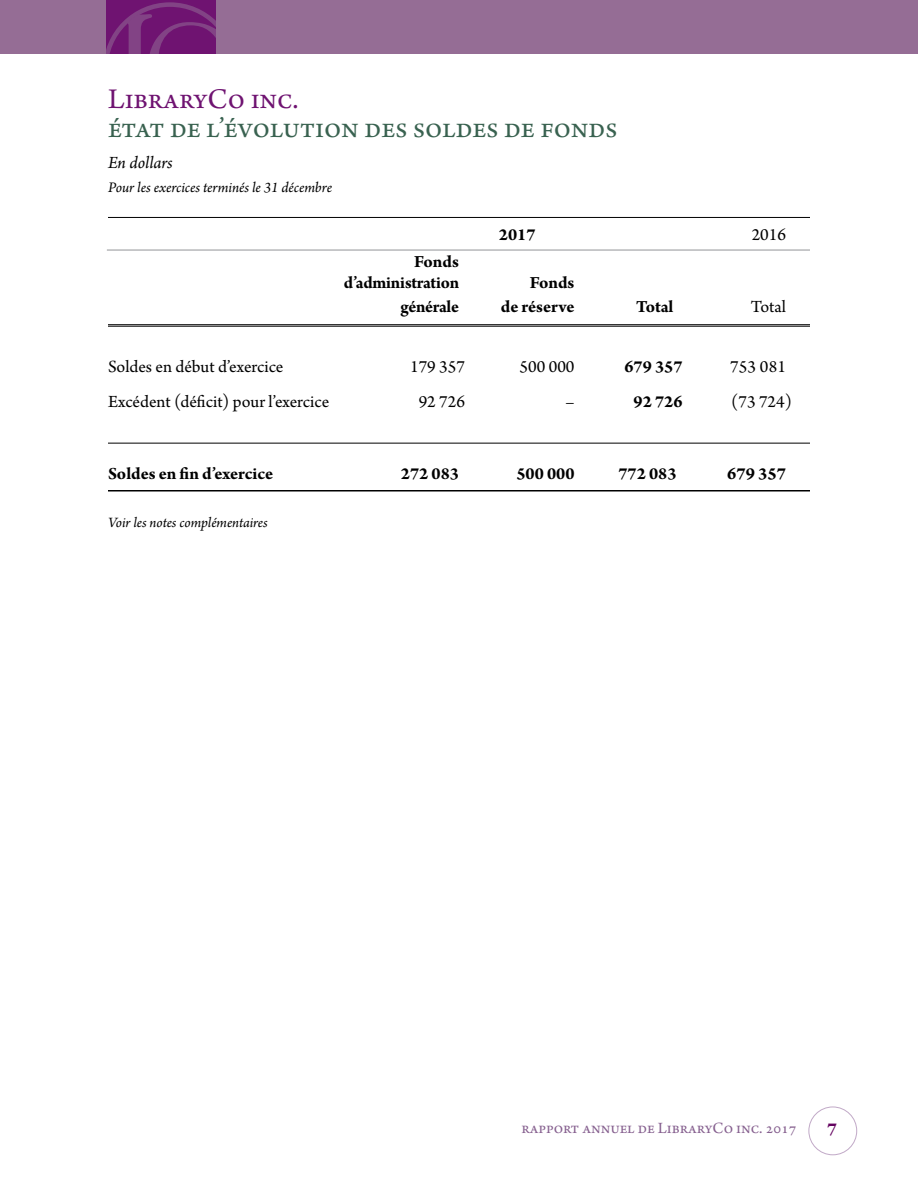
<style>
.page{position:relative;width:918px;height:1188px;background:#fff}
.page>*{position:absolute;margin:0;border:0;box-sizing:border-box;transform-origin:0 0}
.t1{font:30px "Arno Pro";letter-spacing:-.005em;color:#396250}
.t2{font:30px "Arno Pro";color:#6f1371}
.t3{font:700 19.5px "Arno Pro";color:#640360}
.t4{font:700 18px/21px "Arno Pro";letter-spacing:-.005em;color:#000;text-align:right}
.t5{font:18px "Arno Pro";color:#000}
.t6{font:italic 18px "Arno Pro";letter-spacing:-.005em;color:#000}
.t7{font:18px "Arno Pro Bold Sm Text";color:#000}
.t8{font:16.5px "Arno Pro";color:#86608f}
.t9{font:italic 15.3px "Arno Pro";color:#000}
.t10{font:italic 15px "Arno Pro";letter-spacing:-.005em;color:#000}
</style>
<div class="page">
<div style="left:809px;top:1107px;width:48px;height:48px;border:1px solid #c1a9c7;border-radius:50%"></div>
<div style="left:0;top:0;width:918px;height:54px;background:#956d95"></div>
<svg style="left:107px;top:1px;width:109px;height:53px"></svg>
<hr style="left:108px;top:217px;width:702px;height:1px;background:#000">
<hr style="left:108px;top:490px;width:702px;height:2px;background:#000">
<hr style="left:108px;top:326px;width:702px;height:1px;background:#000">
<hr style="left:108px;top:324px;width:702px;height:1px;background:#000">
<hr style="left:108px;top:443px;width:702px;height:1px;background:#000">
<hr style="left:107px;top:250px;width:703px;height:1px;background:#939498">
<h1 class="t2" style="left:108px;top:82px;width:192px">LibraryCo Inc.</h1>
<h1 class="t1" style="left:108px;top:111px;width:511px">État de l’évolution des soldes de fonds</h1>
<p class="t6" style="left:108px;top:153px;width:66px">En dollars</p>
<p class="t9" style="left:108px;top:179px;width:226px">Pour les exercices terminés le 31 décembre</p>
<p class="t4" style="left:499px;top:225px;width:38px">2017</p>
<p class="t5" style="left:752px;top:225px;width:36px">2016</p>
<p class="t4" style="left:344px;top:252px;width:117px">Fonds d’administration</p>
<p class="t4" style="left:530px;top:273px;width:46px">Fonds</p>
<p class="t4" style="left:400px;top:297px;width:60px">générale</p>
<p class="t4" style="left:501px;top:297px;width:75px">de réserve</p>
<p class="t4" style="left:636px;top:297px;width:39px">Total</p>
<p class="t5" style="left:751px;top:297px;width:37px">Total</p>
<p class="t5" style="left:108px;top:356px;width:177px">Soldes en début d’exercice</p>
<p class="t5" style="left:410px;top:356px;width:56px">179 357</p>
<p class="t5" style="left:520px;top:356px;width:56px">500 000</p>
<p class="t4" style="left:624px;top:357px;width:60px">679 357</p>
<p class="t5" style="left:730px;top:356px;width:57px">753 081</p>
<p class="t5" style="left:108px;top:391px;width:223px">Excédent (déficit) pour l’exercice</p>
<p class="t5" style="left:419px;top:391px;width:48px">92 726</p>
<p class="t5" style="left:565px;top:391px;width:10px">–</p>
<p class="t4" style="left:634px;top:392px;width:50px">92 726</p>
<p class="t5" style="left:731px;top:391px;width:62px">(73 724)</p>
<p class="t4" style="left:108px;top:464px;width:167px">Soldes en fin d’exercice</p>
<p class="t4" style="left:401px;top:464px;width:60px">272 083</p>
<p class="t4" style="left:516px;top:464px;width:60px">500 000</p>
<p class="t4" style="left:618px;top:464px;width:60px">772 083</p>
<p class="t7" style="left:727px;top:463px;width:60px">679 357</p>
<p class="t10" style="left:108px;top:514px;width:161px">Voir les notes complémentaires</p>
<p class="t8" style="left:521px;top:1118px;width:277px">rapport annuel de LibraryCo Inc. 2017</p>
<p class="t3" style="left:827px;top:1118px;width:11px">7</p>
</div>
